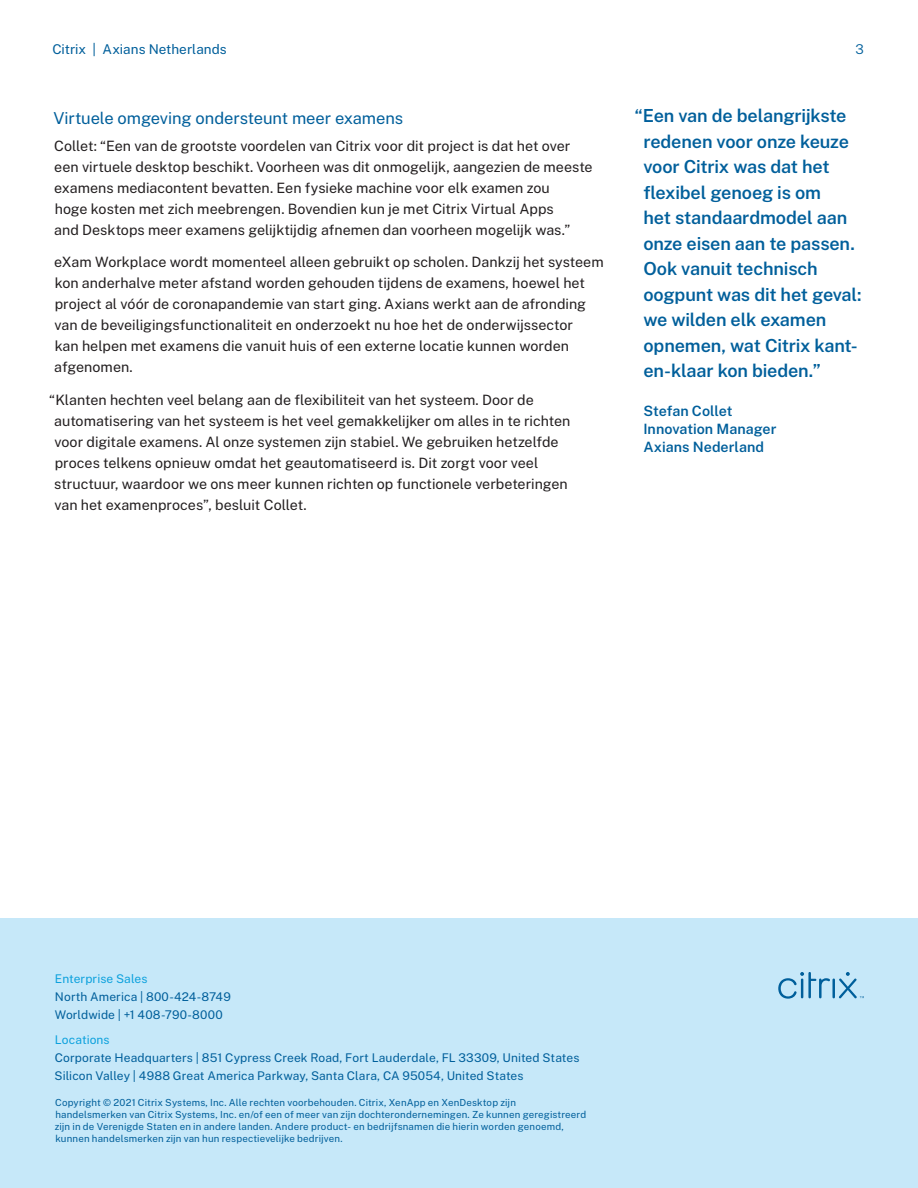
<style>
.page{position:relative;width:918px;height:1188px;background:#fff}
.page>*{position:absolute;margin:0;border:0;box-sizing:border-box;transform-origin:0 0}
.t1{font:600 18px/25.5px "Public Sans";letter-spacing:-.01em;color:#005f9b}
.t2{font:16.5px "Public Sans";letter-spacing:-.005em;color:#005f9b}
.t3{font:14.25px/21px "Public Sans";color:#231f20}
.t4{font:600 14.25px/18px "Public Sans";color:#005f9b}
.t5{font:13.5px "Public Sans";color:#005f9b}
.t6{font:300 13.5px "Public Sans";color:#005f9b}
.t7{font:12px/18px "Public Sans";letter-spacing:.01em;color:#005f9b}
.t8{font:12px "Public Sans";letter-spacing:.005em;color:#0ca1dd}
.t9{font:9.75px/12px "Public Sans";letter-spacing:.015em;color:#005f9b}
</style>
<div class="page">
<div style="left:0;top:918px;width:918px;height:270px;background:#c6e8f9"></div>
<hr style="left:832px;top:979px;width:3px;height:19px;background:#005f9b">
<svg style="left:778px;top:972px;width:52px;height:27px"></svg>
<svg style="left:839px;top:972px;width:25px;height:26px"></svg>
<p class="t5" style="left:52px;top:39px;width:176px">Citrix | Axians Netherlands</p>
<p class="t2" style="left:53px;top:105px;width:351px">Virtuele omgeving ondersteunt meer examens</p>
<p class="t3" style="left:54px;top:135px;width:540px">Collet: “Een van de grootste voordelen van Citrix voor dit project is dat het over een virtuele desktop beschikt. Voorheen was dit onmogelijk, aangezien de meeste examens mediacontent bevatten. Een fysieke machine voor elk examen zou<br>hoge kosten met zich meebrengen. Bovendien kun je met Citrix Virtual Apps<br>and Desktops meer examens gelijktijdig afnemen dan voorheen mogelijk was.”</p>
<p class="t3" style="left:54px;top:251px;width:551px">eXam Workplace wordt momenteel alleen gebruikt op scholen. Dankzij het systeem kon anderhalve meter afstand worden gehouden tijdens de examens, hoewel het project al vóór de coronapandemie van start ging. Axians werkt aan de afronding van de beveiligingsfunctionaliteit en onderzoekt nu hoe het de onderwijssector<br>kan helpen met examens die vanuit huis of een externe locatie kunnen worden afgenomen.</p>
<p class="t3" style="left:54px;top:388px;width:518px;text-indent:-5px">“Klanten hechten veel belang aan de flexibiliteit van het systeem. Door de automatisering van het systeem is het veel gemakkelijker om alles in te richten voor digitale examens. Al onze systemen zijn stabiel. We gebruiken hetzelfde proces telkens opnieuw omdat het geautomatiseerd is. Dit zorgt voor veel structuur, waardoor we ons meer kunnen richten op functionele verbeteringen van het examenproces”, besluit Collet.</p>
<p class="t6" style="left:856px;top:39px;width:10px">3</p>
<p class="t1" style="left:643px;top:102px;width:220px;text-indent:-9px">“Een van de belangrijkste redenen voor onze keuze voor Citrix was dat het flexibel genoeg is om<br>het standaardmodel aan onze eisen aan te passen.<br>Ook vanuit technisch oogpunt was dit het geval: we wilden elk examen opnemen, wat Citrix kant&shy;en-klaar kon bieden.”</p>
<p class="t4" style="left:643px;top:401px;width:135px">Stefan Collet<br>Innovation Manager<br>Axians Nederland</p>
<p class="t8" style="left:55px;top:970px;width:94px">Enterprise Sales</p>
<p class="t7" style="left:55px;top:987px;width:178px">North America | 800-424-8749<br>Worldwide | +1 408-790-8000</p>
<p class="t8" style="left:55px;top:1031px;width:56px">Locations</p>
<p class="t7" style="left:55px;top:1048px;width:526px">Corporate Headquarters | 851 Cypress Creek Road, Fort Lauderdale, FL 33309, United States<br>Silicon Valley | 4988 Great America Parkway, Santa Clara, CA 95054, United States</p>
<p class="t9" style="left:55px;top:1095px;width:533px">Copyright © 2021 Citrix Systems, Inc. Alle rechten voorbehouden. Citrix, XenApp en XenDesktop zijn handelsmerken van Citrix Systems, Inc. en/of een of meer van zijn dochterondernemingen. Ze kunnen geregistreerd zijn in de Verenigde Staten en in andere landen. Andere product- en bedrijfsnamen die hierin worden genoemd, kunnen handelsmerken zijn van hun respectievelijke bedrijven.</p>
</div>
